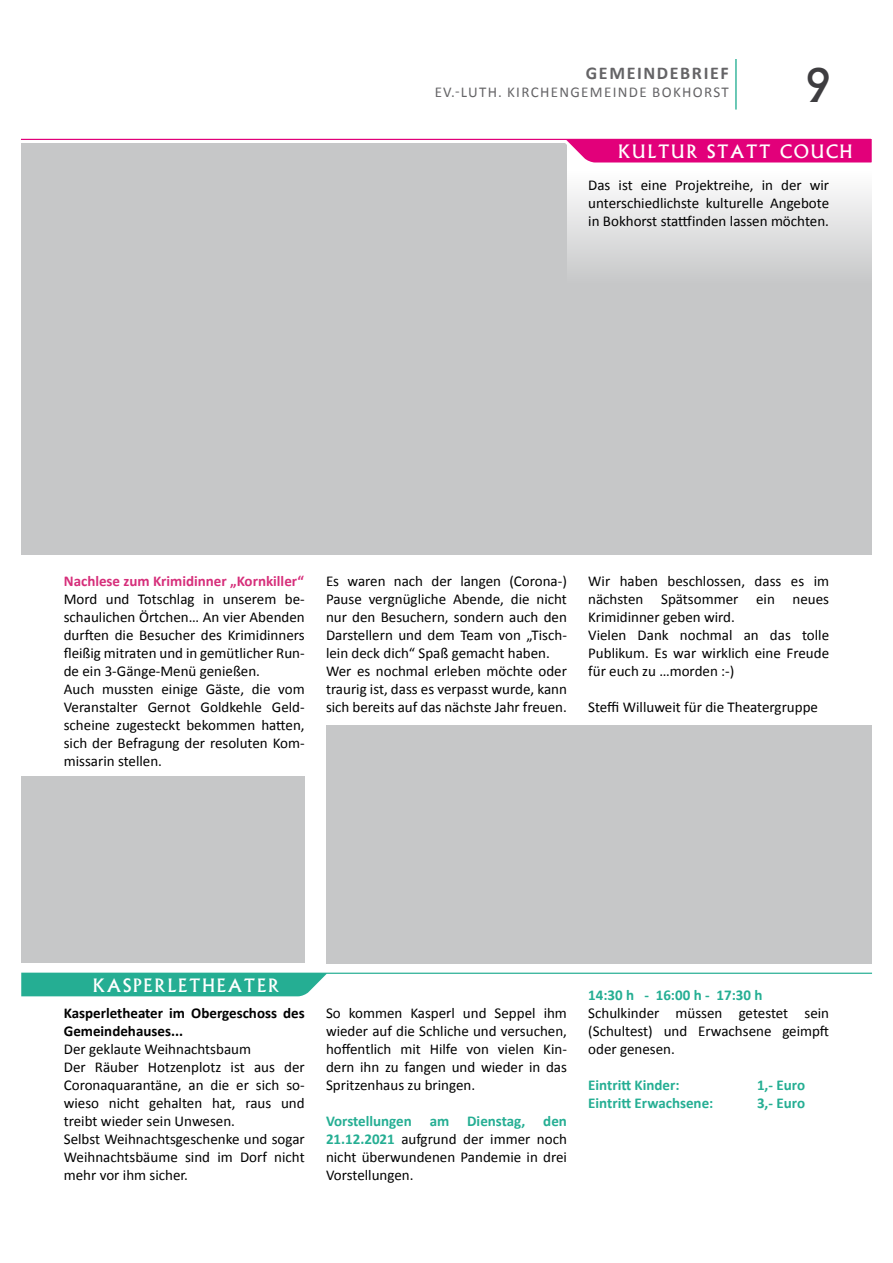
<style>
.page{position:relative;width:893px;height:1263px;background:#fff}
.page>*{position:absolute;margin:0;border:0;box-sizing:border-box;transform-origin:0 0}
.t1{font:45px "Albertus";color:#3e3d40}
.t2{font:18px "Albertus";letter-spacing:.1em;color:#fff}
.t3{font:700 18px "Calibri";letter-spacing:.09em;color:#3e3d40}
.t4{font:15px/18px "Calibri";color:#000}
.t5{font:700 15px "Calibri";color:#25ae93}
.t6{font:700 15px/18px "Calibri";color:#000}
.t7{font:700 15px "Calibri";color:#d62e7a}
.t8{font:15px "Calibri";letter-spacing:.09em;color:#3e3d40}
.s1{font-weight:700;color:#25ae93}
</style>
<div class="page">
<hr style="left:735px;top:59px;width:2px;height:51px;background:#25ae93">
<div style="left:21px;top:139px;width:851px;height:416px;background:#c6c7c8"></div>
<svg style="left:567px;top:167px;width:305px;height:96px"></svg>
<svg style="left:20px;top:138px;width:852px;height:29px"></svg>
<div style="left:21px;top:776px;width:284px;height:186px;background:#c6c7c8"></div>
<div style="left:326px;top:725px;width:546px;height:239px;background:#c6c7c8"></div>
<svg style="left:21px;top:973px;width:851px;height:23px"></svg>
<p class="t3" style="left:586px;top:62px;width:144px">Gemeindebrief</p>
<p class="t8" style="left:435px;top:83px;width:296px">Ev.-Luth. Kirchengemeinde Bokhorst</p>
<h1 class="t1" style="left:807px;top:60px;width:24px">9</h1>
<p class="t2" style="left:618px;top:141px;width:236px">KULTUR STATT COUCH</p>
<p class="t4" style="left:588px;top:176px;width:242px;text-align:justify">Das ist eine Projektreihe, in der wir unterschiedlichste kulturelle Angebote in Bokhorst stattfinden lassen möchten.</p>
<p class="t7" style="left:64px;top:571px;width:242px">Nachlese zum Krimidinner „Kornkiller“</p>
<p class="t4" style="left:64px;top:590px;width:242px">Mord und Totschlag in unserem be&shy;schaulichen Örtchen… An vier Abenden durften die Besucher des Krimidinners fleißig mitraten und in gemütlicher Run&shy;de ein 3-Gänge-Menü genießen.<br>Auch mussten einige Gäste, die vom Veranstalter Gernot Goldkehle Geld&shy;scheine zugesteckt bekommen hatten, sich der Befragung der resoluten Kom&shy;missarin stellen.</p>
<p class="t4" style="left:326px;top:572px;width:242px">Es waren nach der langen (Corona-)<br>Pause vergnügliche Abende, die nicht nur den Besuchern, sondern auch den Darstellern und dem Team von „Tisch&shy;lein deck dich“ Spaß gemacht haben.<br>Wer es nochmal erleben möchte oder traurig ist, dass es verpasst wurde, kann sich bereits auf das nächste Jahr freuen.</p>
<p class="t4" style="left:588px;top:572px;width:242px">Wir haben beschlossen, dass es im nächsten Spätsommer ein neues<br>Krimidinner geben wird.<br>Vielen Dank nochmal an das tolle<br>Publikum. Es war wirklich eine Freude für euch zu …morden :-)</p>
<p class="t4" style="left:588px;top:698px;width:231px">Steffi Willuweit für die Theatergruppe</p>
<p class="t2" style="left:93px;top:974px;width:14px">KASPERLETHEAT</p>
<p class="t2" style="left:257px;top:974px;width:24px">ER</p>
<p class="t6" style="left:64px;top:1004px;width:242px">Kasperletheater im Obergeschoss des<br>Gemeindehauses...</p>
<p class="t4" style="left:64px;top:1040px;width:242px">Der geklaute Weihnachtsbaum<br>Der Räuber Hotzenplotz ist aus der<br>Coronaquarantäne, an die er sich so&shy;wieso nicht gehalten hat, raus und treibt wieder sein Unwesen.<br>Selbst Weihnachtsgeschenke und sogar<br>Weihnachtsbäume sind im Dorf nicht mehr vor ihm sicher.</p>
<p class="t4" style="left:326px;top:1004px;width:242px;text-align:justify">So kommen Kasperl und Seppel ihm wieder auf die Schliche und versuchen, hoffentlich mit Hilfe von vielen Kin&shy;dern ihn zu fangen und wieder in das Spritzenhaus zu bringen.</p>
<p class="t4" style="left:326px;top:1112px;width:242px;text-align:justify"><span class="s1">Vorstellungen am Dienstag, den 21.12.2021</span> aufgrund der immer noch nicht überwundenen Pandemie in drei Vorstellungen.</p>
<p class="t5" style="left:588px;top:985px;width:176px">14:30 h - 16:00 h - 17:30 h</p>
<p class="t4" style="left:588px;top:1004px;width:242px;text-align:justify">Schulkinder müssen getestet sein (Schultest) und Erwachsene geimpft oder genesen.</p>
<p class="t5" style="left:588px;top:1075px;width:93px">Eintritt Kinder:</p>
<p class="t5" style="left:757px;top:1075px;width:50px">1,- Euro</p>
<p class="t5" style="left:588px;top:1093px;width:127px">Eintritt Erwachsene:</p>
<p class="t5" style="left:757px;top:1093px;width:50px">3,- Euro</p>
</div>
